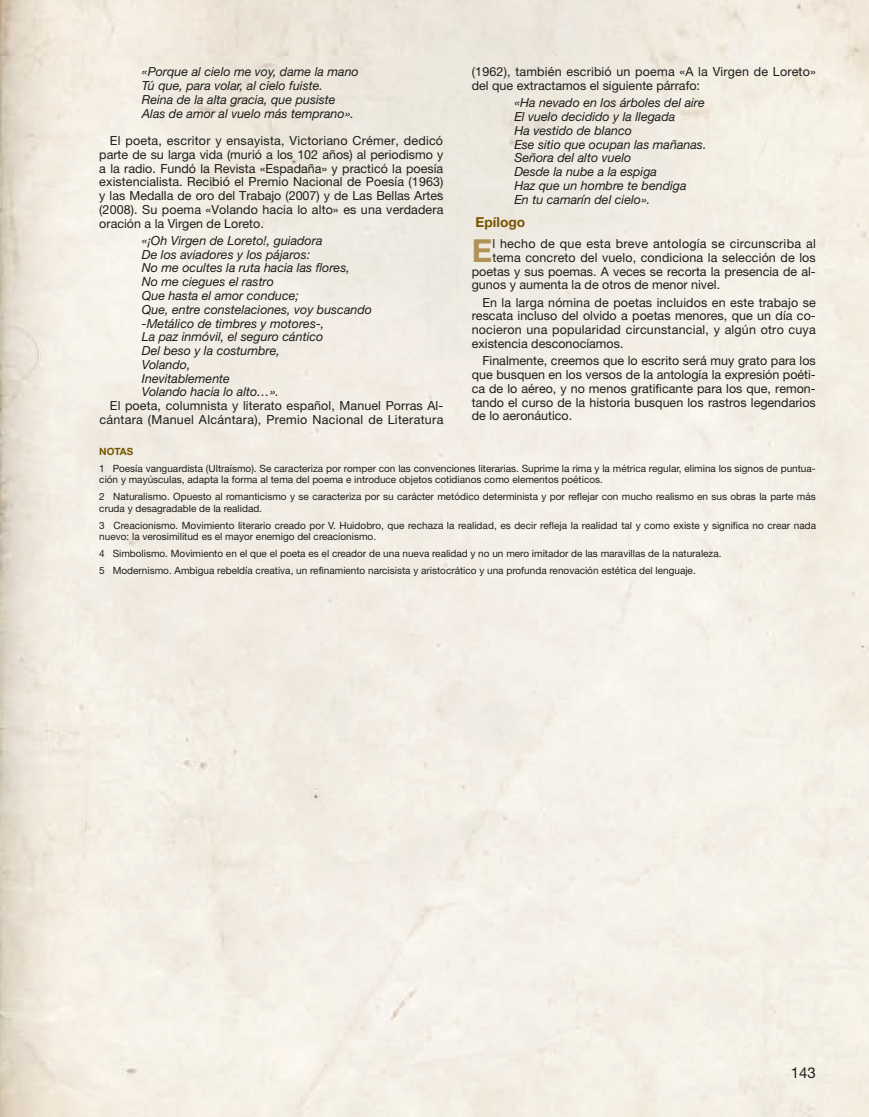
<style>
.page{position:relative;width:869px;height:1117px;background:#fff}
.page>*{position:absolute;margin:0;border:0;box-sizing:border-box;transform-origin:0 0}
.t1{font:700 31.75px "Helvetica Neue LT Std";color:#b09257}
.t2{font:15px "Helvetica Neue LT Std";color:#1d1d1b}
.t3{font:700 13.75px "Helvetica Neue LT Std";color:#750}
.Texto{font:12.5px/13.8px "Helvetica Neue LT Std";letter-spacing:.01em;color:#1d1d1b;text-align:justify}
.Texto_sangrado_-_poe{font:italic 12.5px/13.8px "Helvetica Neue LT Std";color:#1d1d1b}
.Notas-Fuentes{font:10px/11.5px "Helvetica Neue LT Std";color:#1d1d1b}
.Notas-Fuentes-2{font:700 10px "Helvetica Neue LT Std";color:#750}
</style>
<div class="page">
<p class="Texto_sangrado_-_poe" style="left:142px;top:65px;width:218px">«Porque al cielo me voy, dame la mano</p>
<p class="Texto_sangrado_-_poe" style="left:142px;top:78px;width:182px">Tú que, para volar, al cielo fuiste.</p>
<p class="Texto_sangrado_-_poe" style="left:142px;top:92px;width:195px">Reina de la alta gracia, que pusiste</p>
<p class="Texto_sangrado_-_poe" style="left:142px;top:106px;width:213px">Alas de amor al vuelo más temprano».</p>
<p class="Texto" style="left:99px;top:134px;width:345px;text-indent:11px">El poeta, escritor y ensayista, Victoriano Crémer, dedicó parte de su larga vida (murió a los 102 años) al periodismo y a la radio. Fundó la Revista «Espadaña» y practicó la poesía existencialista. Recibió el Premio Nacional de Poesía (1963) y las Medalla de oro del Trabajo (2007) y de Las Bellas Artes (2008). Su poema «Volando hacia lo alto» es una verdadera oración a la Virgen de Loreto.</p>
<p class="Texto_sangrado_-_poe" style="left:142px;top:233px;width:182px">«¡Oh Virgen de Loreto!, guiadora</p>
<p class="Texto_sangrado_-_poe" style="left:142px;top:247px;width:170px">De los aviadores y los pájaros:</p>
<p class="Texto_sangrado_-_poe" style="left:142px;top:261px;width:209px">No me ocultes la ruta hacia las flores,</p>
<p class="Texto_sangrado_-_poe" style="left:142px;top:275px;width:133px">No me ciegues el rastro</p>
<p class="Texto_sangrado_-_poe" style="left:142px;top:288px;width:158px">Que hasta el amor conduce;</p>
<p class="Texto_sangrado_-_poe" style="left:142px;top:302px;width:231px">Que, entre constelaciones, voy buscando</p>
<p class="Texto_sangrado_-_poe" style="left:142px;top:316px;width:184px">-Metálico de timbres y motores-,</p>
<p class="Texto_sangrado_-_poe" style="left:142px;top:330px;width:183px">La paz inmóvil, el seguro cántico</p>
<p class="Texto_sangrado_-_poe" style="left:142px;top:343px;width:140px">Del beso y la costumbre,</p>
<p class="Texto_sangrado_-_poe" style="left:142px;top:357px;width:50px">Volando,</p>
<p class="Texto_sangrado_-_poe" style="left:142px;top:371px;width:89px">Inevitablemente</p>
<p class="Texto_sangrado_-_poe" style="left:142px;top:385px;width:139px">Volando hacia lo alto…».</p>
<p class="Texto" style="left:99px;top:398px;width:345px;text-align:right">El poeta, columnista y literato español, Manuel Porras Al&shy;cántara (Manuel Alcántara), Premio Nacional de Literatura</p>
<p class="Texto" style="left:471px;top:65px;width:345px">(1962), también escribió un poema «A la Virgen de Loreto» del que extractamos el siguiente párrafo:</p>
<p class="Texto_sangrado_-_poe" style="left:514px;top:96px;width:193px">«Ha nevado en los árboles del aire<br>El vuelo decidido y la llegada<br>Ha vestido de blanco<br>Ese sitio que ocupan las mañanas.<br>Señora del alto vuelo<br>Desde la nube a la espiga<br>Haz que un hombre te bendiga<br>En tu camarín del cielo».</p>
<p class="t3" style="left:475px;top:214px;width:51px">Epílogo</p>
<p class="t1" style="left:471px;top:231px;width:22px">E</p>
<p class="Texto" style="left:492px;top:236px;width:325px">l hecho de que esta breve antología se circunscriba al</p>
<p class="Texto" style="left:492px;top:250px;width:325px">tema concreto del vuelo, condiciona la selección de los</p>
<p class="Texto" style="left:471px;top:264px;width:345px">poetas y sus poemas. A veces se recorta la presencia de al-</p>
<p class="Texto" style="left:471px;top:278px;width:250px">gunos y aumenta la de otros de menor nivel.</p>
<p class="Texto" style="left:471px;top:295px;width:345px;text-indent:11px">En la larga nómina de poetas incluidos en este trabajo se rescata incluso del olvido a poetas menores, que un día co&shy;nocieron una popularidad circunstancial, y algún otro cuya existencia desconocíamos.</p>
<p class="Texto" style="left:471px;top:354px;width:345px;text-indent:11px">Finalmente, creemos que lo escrito será muy grato para los que busquen en los versos de la antología la expresión poéti&shy;ca de lo aéreo, y no menos gratificante para los que, remon&shy;tando el curso de la historia busquen los rastros legendarios de lo aeronáutico.</p>
<p class="Notas-Fuentes-2" style="left:99px;top:445px;width:35px">NOTAS</p>
<p class="Notas-Fuentes" style="left:99px;top:462px;width:717px">1 Poesía vanguardista (Ultraísmo). Se caracteriza por romper con las convenciones literarias. Suprime la rima y la métrica regular, elimina los signos de puntua&shy;ción y mayúsculas, adapta la forma al tema del poema e introduce objetos cotidianos como elementos poéticos.</p>
<p class="Notas-Fuentes" style="left:99px;top:490px;width:717px">2 Naturalismo. Opuesto al romanticismo y se caracteriza por su carácter metódico determinista y por reflejar con mucho realismo en sus obras la parte más cruda y desagradable de la realidad.</p>
<p class="Notas-Fuentes" style="left:99px;top:519px;width:718px">3 Creacionismo. Movimiento literario creado por V. Huidobro, que rechaza la realidad, es decir refleja la realidad tal y como existe y significa no crear nada nuevo: la verosimilitud es el mayor enemigo del creacionismo.</p>
<p class="Notas-Fuentes" style="left:99px;top:547px;width:623px">4 Simbolismo. Movimiento en el que el poeta es el creador de una nueva realidad y no un mero imitador de las maravillas de la naturaleza.</p>
<p class="Notas-Fuentes" style="left:99px;top:564px;width:597px">5 Modernismo. Ambigua rebeldía creativa, un refinamiento narcisista y aristocrático y una profunda renovación estética del lenguaje.</p>
<p class="t2" style="left:790px;top:1063px;width:27px">143</p>
</div>
